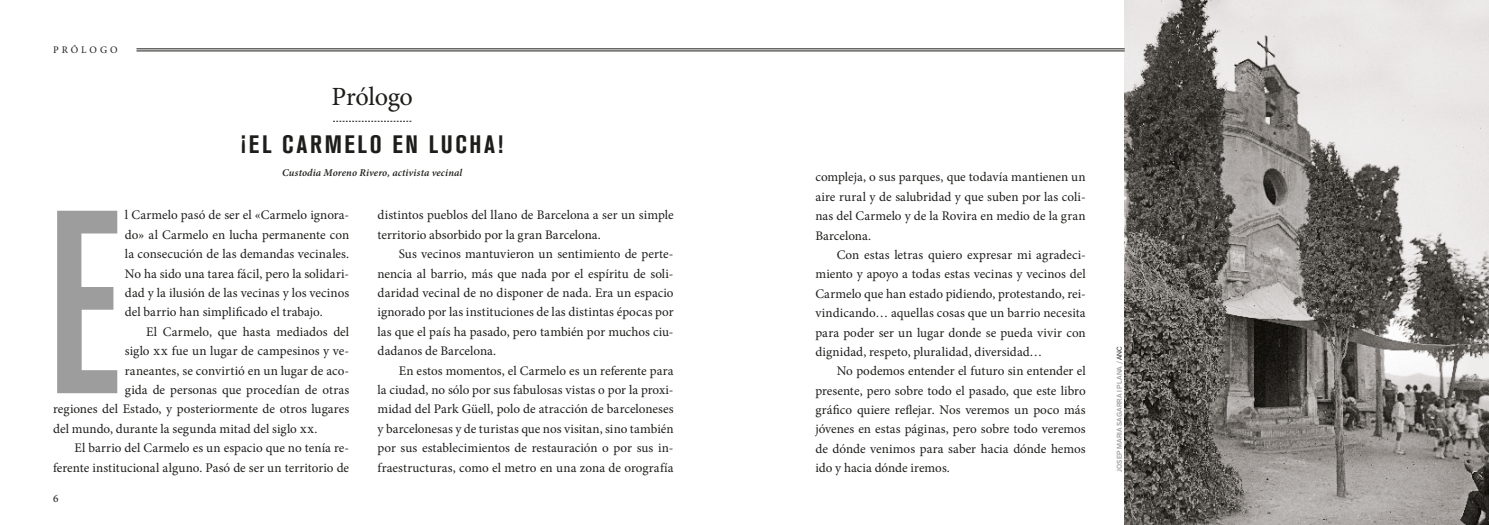
<style>
.page{position:relative;width:1489px;height:525px;background:#fff}
.page>*{position:absolute;margin:0;border:0;box-sizing:border-box;transform-origin:0 0}
.t1{font:500 condensed 258.12px "Akzidenz Grotesk BQ";color:#9d9d9d}
.t2{font:26.25px "Minion Pro";letter-spacing:-.015em;color:#1d1d1b}
.t3{font:700 condensed 25px "Akzidenz Grotesk BQ";letter-spacing:.105em;color:#1d1d1b}
.t4{font:13.12px/19.4px "Minion Pro";color:#1d1d1b;text-align:justify}
.t5{font:11.25px "Minion Pro";color:#1d1d1b}
.t6{font:italic 600 10.38px "Minion Pro";letter-spacing:.015em;color:#1d1d1b}
.t7{font:10px "Minion Pro";letter-spacing:.295em;color:#1d1d1b}
.t8{font:500 6.88px "Akzid Grtsk Next";letter-spacing:.01em;color:#9d9d9d}
.s1{font-weight:400;color:#1d1d1b}
</style>
<div class="page">
<img style="left:1124px;top:0;width:364px;height:524px">
<svg style="left:333px;top:121px;width:78px;height:1px"></svg>
<hr style="left:136px;top:49px;width:988px;height:1px;background:#1d1d1b">
<hr style="left:136px;top:51px;width:988px;height:1px;background:#1d1d1b">
<p class="t7" style="left:53px;top:43px;width:66px">PRÓLOGO</p>
<h2 class="t2" style="left:331px;top:79px;width:83px">Prólogo</h2>
<h3 class="t3" style="left:241px;top:130px;width:263px">¡EL CARMELO EN LUCHA!</h3>
<p class="t6" style="left:282px;top:165px;width:182px">Custodia Moreno Rivero, activista vecinal</p>
<p class="t4" style="left:125px;top:205px;width:226px">l Carmelo pasó de ser el «Carmelo ignora&shy;do» al Carmelo en lucha permanente con la consecución de las demandas vecinales.<br>No ha sido una tarea fácil, pero la solidari&shy;dad y la ilusión de las vecinas y los vecinos del barrio han simplificado el trabajo.</p>
<p class="t4" style="left:146px;top:322px;width:204px">El Carmelo, que hasta mediados del</p>
<p class="t4" style="left:125px;top:341px;width:226px">siglo xx fue un lugar de campesinos y ve-</p>
<p class="t4" style="left:125px;top:360px;width:226px">raneantes, se convirtió en un lugar de aco-</p>
<p class="t4" style="left:125px;top:380px;width:226px">gida de personas que procedían de otras</p>
<p class="t4" style="left:53px;top:399px;width:297px">regiones del Estado, y posteriormente de otros lugares</p>
<p class="t4" style="left:53px;top:418px;width:266px">del mundo, durante la segunda mitad del siglo xx.</p>
<p class="t4" style="left:74px;top:438px;width:276px">El barrio del Carmelo es un espacio que no tenía re-</p>
<p class="t4" style="left:53px;top:457px;width:297px">ferente institucional alguno. Pasó de ser un territorio de</p>
<h1 class="t1" style="left:46px;top:158px;width:77px">E</h1>
<p class="t5" style="left:53px;top:491px;width:7px">6</p>
<p class="t4" style="left:377px;top:205px;width:297px">distintos pueblos del llano de Barcelona a ser un simple territorio absorbido por la gran Barcelona.</p>
<p class="t4" style="left:377px;top:244px;width:297px;text-indent:21px">Sus vecinos mantuvieron un sentimiento de perte&shy;nencia al barrio, más que nada por el espíritu de soli&shy;daridad vecinal de no disponer de nada. Era un espacio ignorado por las instituciones de las distintas épocas por las que el país ha pasado, pero también por muchos ciu&shy;dadanos de Barcelona.</p>
<p class="t4" style="left:377px;top:360px;width:297px;text-indent:21px">En estos momentos, el Carmelo es un referente para la ciudad, no sólo por sus fabulosas vistas o por la proxi&shy;midad del Park Güell, polo de atracción de barceloneses y barcelonesas y de turistas que nos visitan, sino también por sus establecimientos de restauración o por sus in&shy;fraestructuras, como el metro en una zona de orografía</p>
<p class="t4" style="left:815px;top:167px;width:272px">compleja, o sus parques, que todavía mantienen un aire rural y de salubridad y que suben por las coli&shy;nas del Carmelo y de la Rovira en medio de la gran Barcelona.</p>
<p class="t4" style="left:815px;top:245px;width:272px;text-indent:21px">Con estas letras quiero expresar mi agradeci&shy;miento y apoyo a todas estas vecinas y vecinos del Carmelo que han estado pidiendo, protestando, rei&shy;vindicando… aquellas cosas que un barrio necesita para poder ser un lugar donde se pueda vivir con dignidad, respeto, pluralidad, diversidad…</p>
<p class="t4" style="left:815px;top:361px;width:272px;text-indent:21px">No podemos entender el futuro sin entender el presente, pero sobre todo el pasado, que este libro gráfico quiere reflejar. Nos veremos un poco más jóvenes en estas páginas, pero sobre todo veremos de dónde venimos para saber hacia dónde hemos ido y hacia dónde iremos.</p>
<p class="t8" style="left:1114px;top:471px;width:127px;rotate:-90deg">JOSEP MARIA SAGARRA I PLANA / <span class="s1">ANC</span></p>
</div>
